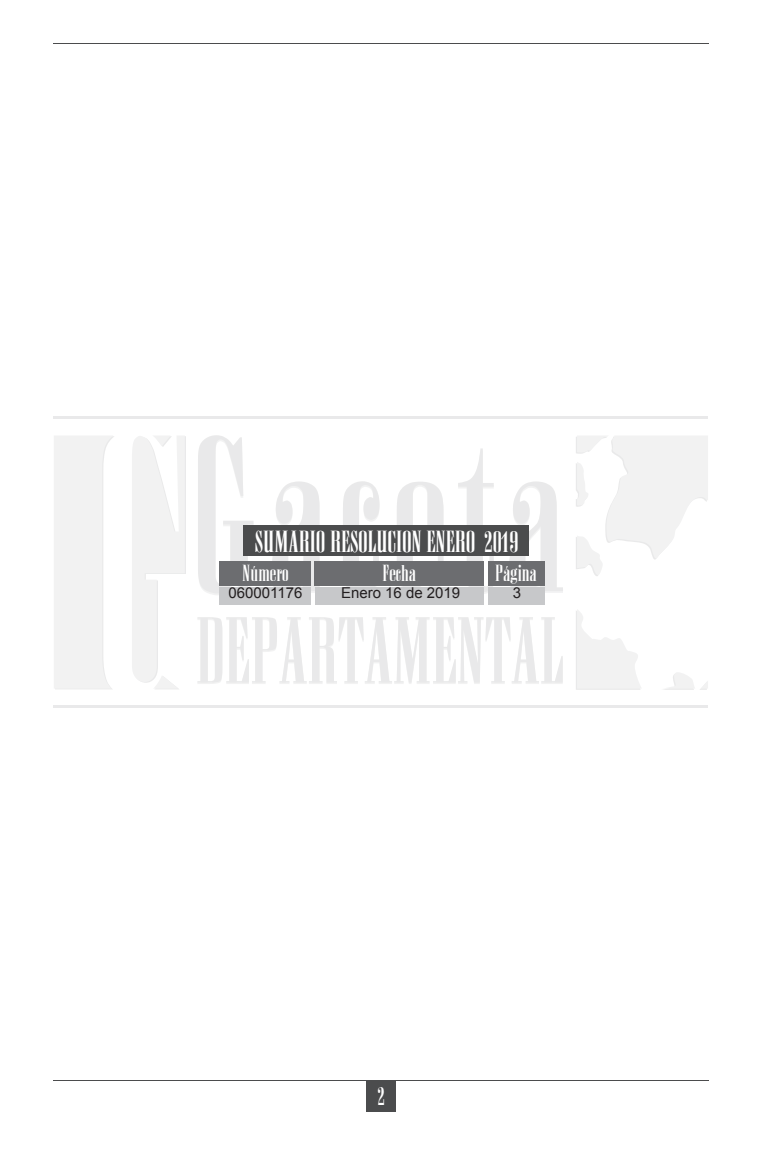
<style>
.page{position:relative;width:762px;height:1159px;background:#fff}
.page>*{position:absolute;margin:0;border:0;box-sizing:border-box;transform-origin:0 0}
.t1{font:26.25px "Anatevka";color:#fff}
.t2{font:22.5px "Anatevka";color:#fff}
.t3{font:20px "Anatevka";color:#fff}
.t4{font:15px "Arial";color:#231f20}
</style>
<div class="page">
<svg style="left:198px;top:435px;width:55px;height:160px"></svg>
<svg style="left:272px;top:481px;width:54px;height:112px"></svg>
<svg style="left:343px;top:481px;width:36px;height:106px"></svg>
<svg style="left:397px;top:482px;width:46px;height:105px"></svg>
<svg style="left:458px;top:448px;width:36px;height:146px"></svg>
<svg style="left:509px;top:481px;width:54px;height:113px"></svg>
<svg style="left:197px;top:617px;width:366px;height:67px"></svg>
<hr style="left:54px;top:705px;width:654px;height:2px;background:#4b4c4d">
<hr style="left:54px;top:416px;width:654px;height:2px;background:#4b4c4d">
<svg style="left:132px;top:436px;width:54px;height:253px"></svg>
<svg style="left:54px;top:436px;width:60px;height:253px"></svg>
<svg style="left:576px;top:436px;width:132px;height:140px"></svg>
<svg style="left:664px;top:672px;width:44px;height:18px"></svg>
<svg style="left:576px;top:610px;width:65px;height:80px"></svg>
<div style="left:366px;top:1080px;width:30px;height:31px;background:#4b4c4d"></div>
<hr style="left:53px;top:1080px;width:656px;height:1px;background:#4b4c4d">
<hr style="left:53px;top:43px;width:656px;height:1px;background:#4b4c4d">
<div style="left:220px;top:560px;width:91px;height:25px;background:#6c6d70"></div>
<div style="left:314px;top:560px;width:170px;height:25px;background:#6c6d70"></div>
<div style="left:488px;top:560px;width:56px;height:25px;background:#6c6d70"></div>
<div style="left:220px;top:587px;width:91px;height:18px;background:#c7c8ca"></div>
<div style="left:315px;top:587px;width:169px;height:18px;background:#c7c8ca"></div>
<div style="left:488px;top:587px;width:56px;height:18px;background:#c7c8ca"></div>
<div style="left:244px;top:525px;width:285px;height:30px;background:#4b4c4d"></div>
<p class="t1" style="left:255px;top:525px;width:265px">SUMARIO RESOLUCION ENERO 2019</p>
<p class="t3" style="left:242px;top:560px;width:47px">Número</p>
<p class="t4" style="left:228px;top:583px;width:75px">060001176</p>
<p class="t3" style="left:382px;top:560px;width:35px">Fecha</p>
<p class="t4" style="left:341px;top:583px;width:121px">Enero 16 de 2019</p>
<p class="t3" style="left:495px;top:560px;width:43px">Página</p>
<p class="t4" style="left:513px;top:583px;width:10px">3</p>
<p class="t2" style="left:377px;top:1082px;width:9px">2</p>
</div>
